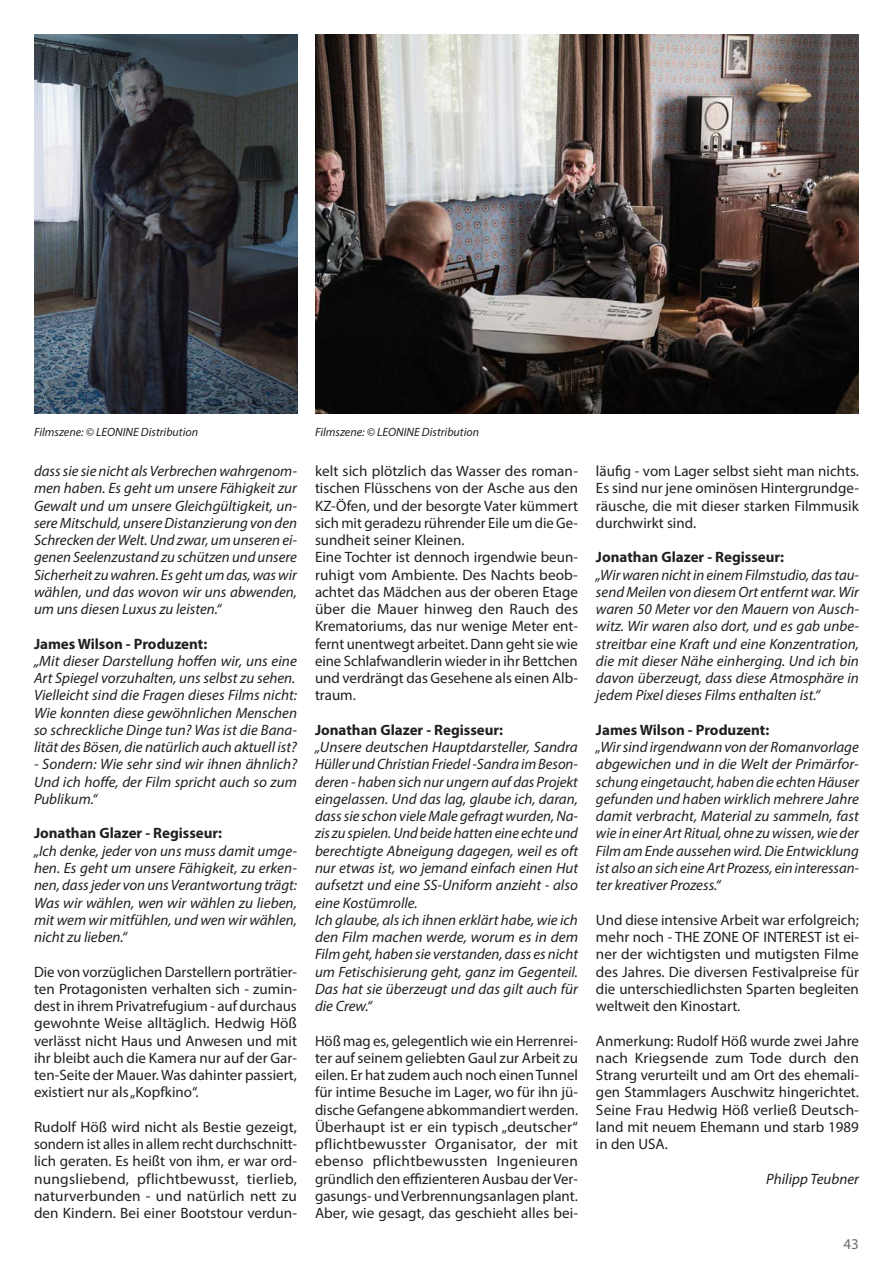
<style>
.page{position:relative;width:893px;height:1263px;background:#fff}
.page>*{position:absolute;margin:0;border:0;box-sizing:border-box;transform-origin:0 0}
.Blocksatz_Zwei{font:italic 15px/17.2px "Myriad Pro";color:#231f20;text-align:justify}
.Blocksatz_Zwei-2{font:15px/17.2px "Myriad Pro";color:#231f20;text-align:justify}
.Blocksatz_Zwei-3{font:700 15px "Myriad Pro";color:#231f20}
.t1{font:15px "Myriad Pro";color:#6c6d70}
.Blocksatz_Zwei-4{font:italic 12px "Myriad Pro";color:#231f20}
</style>
<div class="page">
<img style="left:315px;top:34px;width:544px;height:380px">
<img style="left:34px;top:34px;width:263px;height:380px">
<p class="Blocksatz_Zwei-4" style="left:34px;top:424px;width:166px">Filmszene: © LEONINE Distribution</p>
<p class="Blocksatz_Zwei-4" style="left:315px;top:424px;width:166px">Filmszene: © LEONINE Distribution</p>
<p class="Blocksatz_Zwei" style="left:34px;top:462px;width:265px">dass sie sie nicht als Verbrechen wahrgenom&shy;men haben. Es geht um unsere Fähigkeit zur Gewalt und um unsere Gleichgültigkeit, un&shy;sere Mitschuld, unsere Distanzierung von den Schrecken der Welt. Und zwar, um unseren ei&shy;genen Seelenzustand zu schützen und unsere Sicherheit zu wahren. Es geht um das, was wir wählen, und das wovon wir uns abwenden, um uns diesen Luxus zu leisten.“</p>
<p class="Blocksatz_Zwei-3" style="left:34px;top:634px;width:175px">James Wilson - Produzent:</p>
<p class="Blocksatz_Zwei" style="left:34px;top:652px;width:264px">„Mit dieser Darstellung hoffen wir, uns eine<br>Art Spiegel vorzuhalten, uns selbst zu sehen.</p>
<p class="Blocksatz_Zwei" style="left:34px;top:686px;width:265px">Vielleicht sind die Fragen dieses Films nicht:<br>Wie konnten diese gewöhnlichen Menschen so schreckliche Dinge tun? Was ist die Bana&shy;lität des Bösen, die natürlich auch aktuell ist?</p>
<p class="Blocksatz_Zwei" style="left:34px;top:755px;width:265px">- Sondern: Wie sehr sind wir ihnen ähnlich?<br>Und ich hoffe, der Film spricht auch so zum Publikum.“</p>
<p class="Blocksatz_Zwei-3" style="left:34px;top:824px;width:190px">Jonathan Glazer - Regisseur:</p>
<p class="Blocksatz_Zwei" style="left:34px;top:842px;width:264px">„Ich denke, jeder von uns muss damit umge&shy;hen. Es geht um unsere Fähigkeit, zu erken&shy;nen, dass jeder von uns Verantwortung trägt:<br>Was wir wählen, wen wir wählen zu lieben, mit wem wir mitfühlen, und wen wir wählen, nicht zu lieben.“</p>
<p class="Blocksatz_Zwei-2" style="left:34px;top:962px;width:264px">Die von vorzüglichen Darstellern porträtier&shy;ten Protagonisten verhalten sich - zumin&shy;dest in ihrem Privatrefugium - auf durchaus gewohnte Weise alltäglich. Hedwig Höß verlässt nicht Haus und Anwesen und mit ihr bleibt auch die Kamera nur auf der Gar&shy;ten-Seite der Mauer. Was dahinter passiert, existiert nur als „Kopfkino“.</p>
<p class="Blocksatz_Zwei-2" style="left:34px;top:1118px;width:265px">Rudolf Höß wird nicht als Bestie gezeigt, sondern ist alles in allem recht durchschnitt&shy;lich geraten. Es heißt von ihm, er war ord&shy;nungsliebend, pflichtbewusst, tierlieb, naturverbunden - und natürlich nett zu den Kindern. Bei einer Bootstour verdun-</p>
<p class="Blocksatz_Zwei-2" style="left:315px;top:462px;width:264px">kelt sich plötzlich das Wasser des roman&shy;tischen Flüsschens von der Asche aus den KZ-Öfen, und der besorgte Vater kümmert sich mit geradezu rührender Eile um die Ge&shy;sundheit seiner Kleinen.</p>
<p class="Blocksatz_Zwei-2" style="left:315px;top:548px;width:265px">Eine Tochter ist dennoch irgendwie beun&shy;ruhigt vom Ambiente. Des Nachts beob&shy;achtet das Mädchen aus der oberen Etage über die Mauer hinweg den Rauch des Krematoriums, das nur wenige Meter ent&shy;fernt unentwegt arbeitet. Dann geht sie wie eine Schlafwandlerin wieder in ihr Bettchen und verdrängt das Gesehene als einen Alb&shy;traum.</p>
<p class="Blocksatz_Zwei-3" style="left:315px;top:720px;width:190px">Jonathan Glazer - Regisseur:</p>
<p class="Blocksatz_Zwei" style="left:315px;top:738px;width:265px">„Unsere deutschen Hauptdarsteller, Sandra Hüller und Christian Friedel -Sandra im Beson&shy;deren - haben sich nur ungern auf das Projekt eingelassen. Und das lag, glaube ich, daran, dass sie schon viele Male gefragt wurden, Na&shy;zis zu spielen. Und beide hatten eine echte und berechtigte Abneigung dagegen, weil es oft nur etwas ist, wo jemand einfach einen Hut aufsetzt und eine SS-Uniform anzieht - also eine Kostümrolle.</p>
<p class="Blocksatz_Zwei" style="left:315px;top:911px;width:265px">Ich glaube, als ich ihnen erklärt habe, wie ich den Film machen werde, worum es in dem Film geht, haben sie verstanden, dass es nicht um Fetischisierung geht, ganz im Gegenteil.<br>Das hat sie überzeugt und das gilt auch für die Crew.“</p>
<p class="Blocksatz_Zwei-2" style="left:315px;top:1031px;width:265px">Höß mag es, gelegentlich wie ein Herrenrei&shy;ter auf seinem geliebten Gaul zur Arbeit zu eilen. Er hat zudem auch noch einen Tunnel für intime Besuche im Lager, wo für ihn jü&shy;dische Gefangene abkommandiert werden.</p>
<p class="Blocksatz_Zwei-2" style="left:315px;top:1118px;width:264px">Überhaupt ist er ein typisch „deutscher“ pflichtbewusster Organisator, der mit ebenso pflichtbewussten Ingenieuren gründlich den effizienteren Ausbau der Ver&shy;gasungs- und Verbrennungsanlagen plant.<br>Aber, wie gesagt, das geschieht alles bei-</p>
<p class="Blocksatz_Zwei-2" style="left:596px;top:462px;width:264px">läufig - vom Lager selbst sieht man nichts.<br>Es sind nur jene ominösen Hintergrundge&shy;räusche, die mit dieser starken Filmmusik durchwirkt sind.</p>
<p class="Blocksatz_Zwei-3" style="left:596px;top:548px;width:190px">Jonathan Glazer - Regisseur:</p>
<p class="Blocksatz_Zwei" style="left:596px;top:566px;width:264px">„Wir waren nicht in einem Filmstudio, das tau&shy;send Meilen von diesem Ort entfernt war. Wir waren 50 Meter vor den Mauern von Ausch&shy;witz. Wir waren also dort, und es gab unbe&shy;streitbar eine Kraft und eine Konzentration, die mit dieser Nähe einherging. Und ich bin davon überzeugt, dass diese Atmosphäre in jedem Pixel dieses Films enthalten ist.“</p>
<p class="Blocksatz_Zwei-3" style="left:596px;top:720px;width:175px">James Wilson - Produzent:</p>
<p class="Blocksatz_Zwei" style="left:596px;top:738px;width:265px">„Wir sind irgendwann von der Romanvorlage abgewichen und in die Welt der Primärfor&shy;schung eingetaucht, haben die echten Häuser gefunden und haben wirklich mehrere Jahre damit verbracht, Material zu sammeln, fast wie in einer Art Ritual, ohne zu wissen, wie der Film am Ende aussehen wird. Die Entwicklung ist also an sich eine Art Prozess, ein interessan&shy;ter kreativer Prozess.“</p>
<p class="Blocksatz_Zwei-2" style="left:596px;top:911px;width:264px">Und diese intensive Arbeit war erfolgreich; mehr noch - THE ZONE OF INTEREST ist ei&shy;ner der wichtigsten und mutigsten Filme des Jahres. Die diversen Festivalpreise für die unterschiedlichsten Sparten begleiten weltweit den Kinostart.</p>
<p class="Blocksatz_Zwei-2" style="left:596px;top:1031px;width:264px">Anmerkung: Rudolf Höß wurde zwei Jahre nach Kriegsende zum Tode durch den Strang verurteilt und am Ort des ehemali&shy;gen Stammlagers Auschwitz hingerichtet.<br>Seine Frau Hedwig Höß verließ Deutsch&shy;land mit neuem Ehemann und starb 1989 in den USA.</p>
<p class="Blocksatz_Zwei" style="left:766px;top:1169px;width:94px">Philipp Teubner</p>
<p class="t1" style="left:844px;top:1234px;width:17px">43</p>
</div>
